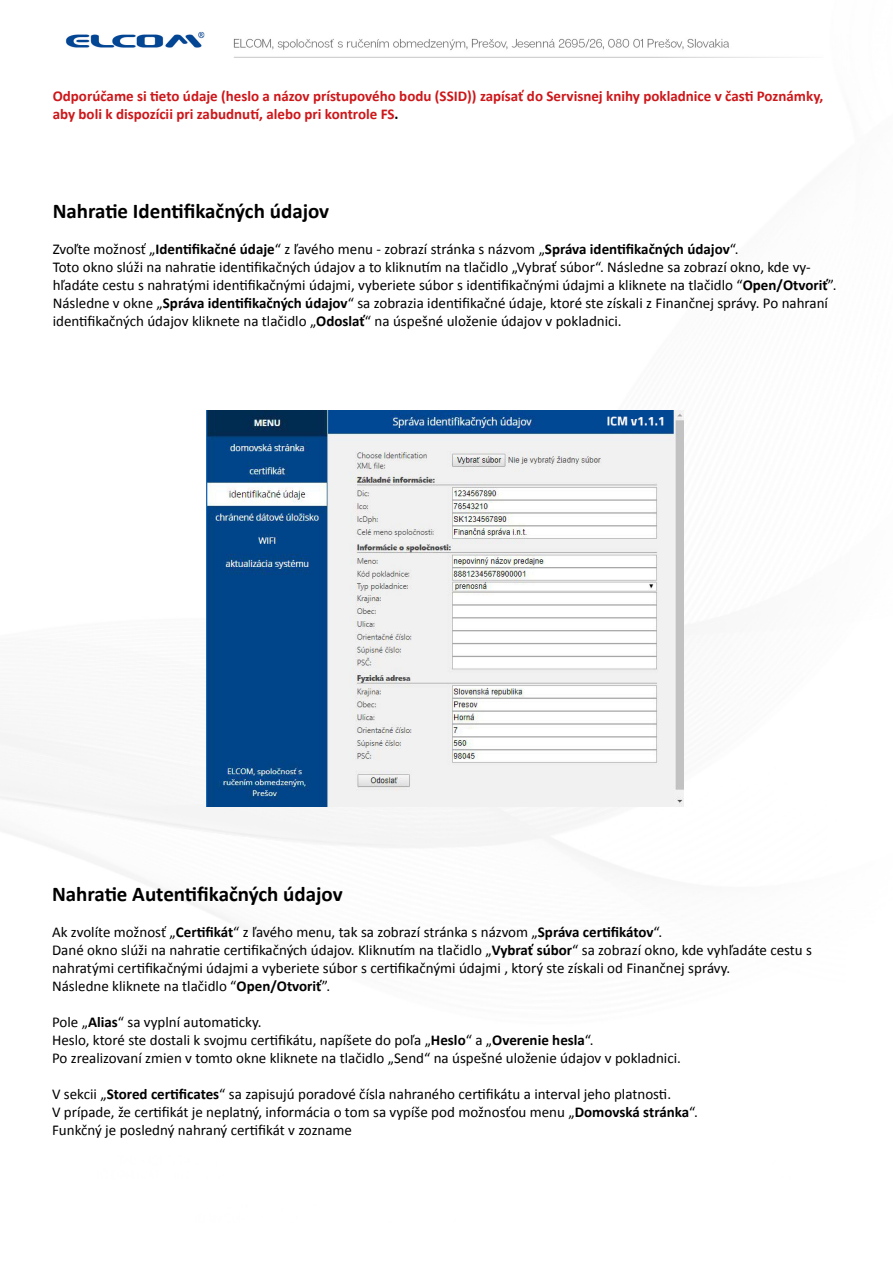
<style>
.page{position:relative;width:893px;height:1263px;background:#fff}
.page>*{position:absolute;margin:0;border:0;box-sizing:border-box;transform-origin:0 0}
.t1{font:700 21px "Calibri";color:#000}
.t2{font:15px/18px "Calibri";color:#000}
.t3{font:700 15px/18px "Calibri";color:#cd171a}
.s1{color:#000}
.s2{font-weight:700}
</style>
<div class="page">
<img style="left:0;top:31px;width:798px;height:903px">
<img style="left:207px;top:411px;width:477px;height:395px">
<p class="t3" style="left:53px;top:87px;width:772px">Odporúčame si tieto údaje (heslo a názov prístupového bodu (SSID)) zapísať do Servisnej knihy pokladnice v časti Poznámky, aby boli k dispozícii pri zabudnutí, alebo pri kontrole FS<span class="s1">.</span></p>
<h1 class="t1" style="left:53px;top:196px;width:278px">Nahratie Identifikačných údajov</h1>
<p class="t2" style="left:53px;top:240px;width:785px">Zvoľte možnosť „<span class="s2">Identifikačné údaje</span>“ z ľavého menu - zobrazí stránka s názvom „<span class="s2">Správa identifikačných údajov</span>“.<br>Toto okno slúži na nahratie identifikačných údajov a to kliknutím na tlačidlo „Vybrať súbor“. Následne sa zobrazí okno, kde vy&shy;hľadáte cestu s nahratými identifikačnými údajmi, vyberiete súbor s identifikačnými údajmi a kliknete na tlačidlo “<span class="s2">Open/Otvoriť</span>”.<br>Následne v okne „<span class="s2">Správa identifikačných údajov</span>“ sa zobrazia identifikačné údaje, ktoré ste získali z Finančnej správy. Po nahraní identifikačných údajov kliknete na tlačidlo „<span class="s2">Odoslať</span>“ na úspešné uloženie údajov v pokladnici.</p>
<h1 class="t1" style="left:52px;top:879px;width:292px">Nahratie Autentifikačných údajov</h1>
<p class="t2" style="left:52px;top:922px;width:761px">Ak zvolíte možnosť „<span class="s2">Certifikát</span>“ z ľavého menu, tak sa zobrazí stránka s názvom „<span class="s2">Správa certifikátov</span>“.<br>Dané okno slúži na nahratie certifikačných údajov. Kliknutím na tlačidlo „<span class="s2">Vybrať súbor</span>“ sa zobrazí okno, kde vyhľadáte cestu s nahratými certifikačnými údajmi a vyberiete súbor s certifikačnými údajmi , ktorý ste získali od Finančnej správy.<br>Následne kliknete na tlačidlo “<span class="s2">Open/Otvoriť</span>”.</p>
<p class="t2" style="left:52px;top:1012px;width:630px">Pole „<span class="s2">Alias</span>“ sa vyplní automaticky.<br>Heslo, ktoré ste dostali k svojmu certifikátu, napíšete do poľa „<span class="s2">Heslo</span>“ a „<span class="s2">Overenie hesla</span>“.<br>Po zrealizovaní zmien v tomto okne kliknete na tlačidlo „Send“ na úspešné uloženie údajov v pokladnici.</p>
<p class="t2" style="left:52px;top:1084px;width:647px">V sekcii „<span class="s2">Stored certificates</span>“ sa zapisujú poradové čísla nahraného certifikátu a interval jeho platnosti.<br>V prípade, že certifikát je neplatný, informácia o tom sa vypíše pod možnosťou menu „<span class="s2">Domovská stránka</span>“.<br>Funkčný je posledný nahraný certifikát v zozname</p>
</div>
